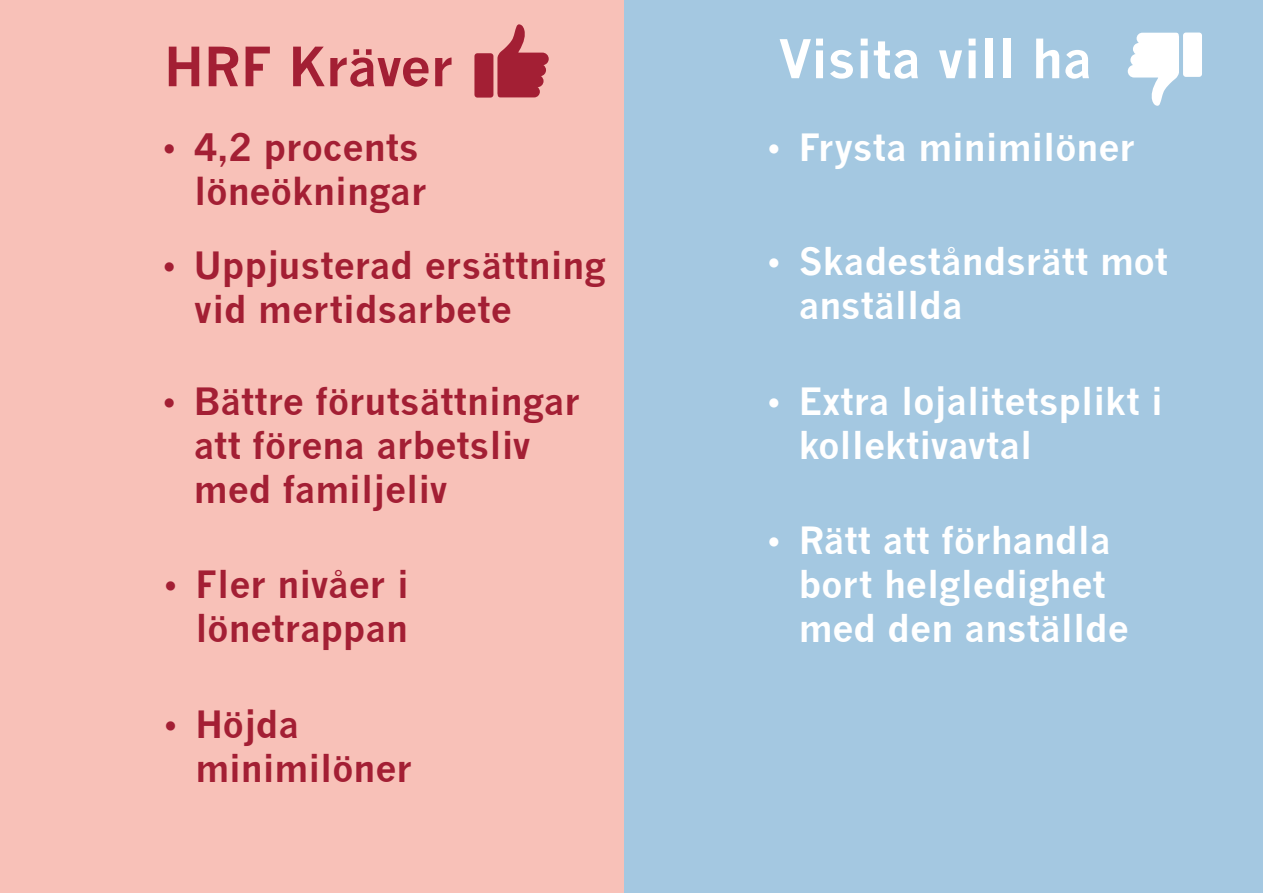
<style>
.page{position:relative;width:1263px;height:893px;background:#fff}
.page>*{position:absolute;margin:0;border:0;box-sizing:border-box;transform-origin:0 0}
.t1{font:700 52.95px "News Gothic";color:#a31f34}
.t2{font:700 52.35px "News Gothic";color:#fff}
.t3{font:700 37.05px/44.4px "News Gothic";color:#a31f34;text-align:right}
.t4{font:700 36.75px/44.1px "News Gothic";color:#a31f34}
.t5{font:700 36.75px/44.1px "News Gothic";color:#fff}
.s1{font-family:"Times New Roman";font-weight:400}
</style>
<div class="page">
<div style="left:0;top:0;width:624px;height:893px;background:#f8c1b8"></div>
<div style="left:624px;top:0;width:639px;height:893px;background:#a4c8e1"></div>
<div style="left:474px;top:53px;width:19px;height:45px;background:#a31f34;border-radius:3px"></div>
<svg style="left:497px;top:24px;width:52px;height:73px"></svg>
<div style="left:1183px;top:33px;width:19px;height:44px;background:#fff;border-radius:3px"></div>
<svg style="left:1128px;top:33px;width:51px;height:73px"></svg>
<h1 class="t1" style="left:164px;top:34px;width:291px">HRF Kräver</h1>
<h2 class="t2" style="left:779px;top:27px;width:315px">Visita vill ha</h2>
<p class="t3" style="left:163px;top:124px;width:266px"><span class="s1">•</span> 4,2 procents löneökningar</p>
<p class="t4" style="left:194px;top:243px;width:413px;text-indent:-31px"><span class="s1">•</span> Uppjusterad ersättning vid mertidsarbete</p>
<p class="t4" style="left:194px;top:378px;width:388px;text-indent:-31px"><span class="s1">•</span> Bättre förutsättningar att förena arbetsliv med familjeliv</p>
<p class="t4" style="left:164px;top:562px;width:246px;text-align:right"><span class="s1">•</span> Fler nivåer i lönetrappan</p>
<p class="t4" style="left:195px;top:702px;width:218px;text-indent:-31px"><span class="s1">•</span> Höjda minimilöner</p>
<p class="t5" style="left:767px;top:124px;width:369px"><span class="s1">•</span> Frysta minimilöner</p>
<p class="t5" style="left:799px;top:239px;width:371px;text-indent:-31px"><span class="s1">•</span> Skadeståndsrätt mot anställda</p>
<p class="t5" style="left:799px;top:378px;width:366px;text-indent:-31px"><span class="s1">•</span> Extra lojalitetsplikt i kollektivavtal</p>
<p class="t5" style="left:799px;top:518px;width:332px;text-indent:-31px"><span class="s1">•</span> Rätt att förhandla bort helgledighet med den anställde</p>
</div>
